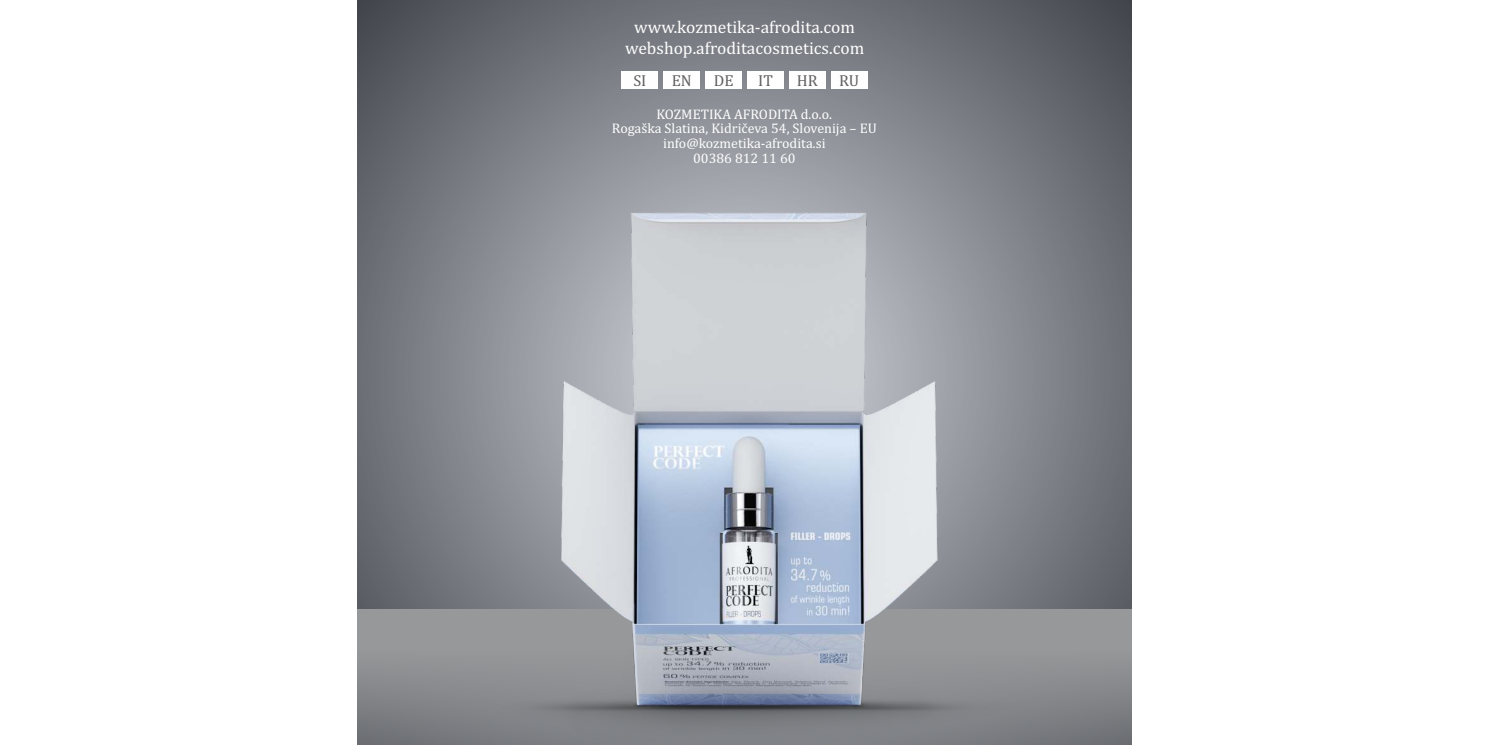
<style>
.page{position:relative;width:1489px;height:745px;background:#fff}
.page>*{position:absolute;margin:0;border:0;box-sizing:border-box;transform-origin:0 0}
.t1{font:17.5px/20.5px "Cambria";color:#fefefe;text-align:center}
.t2{font:15.92px "Cambria";color:#606062}
.t3{font:14px/14.7px "Cambria";color:#fefefe;text-align:center}
</style>
<div class="page">
<svg style="left:357px;top:0;width:774px;height:609px;background:#71747b"></svg>
<div style="left:357px;top:609px;width:774px;height:135px;background:linear-gradient(to bottom,#9ea0a2,#74767a)"></div>
<div style="left:621px;top:71px;width:37px;height:18px;background:#fefefe"></div>
<div style="left:663px;top:71px;width:37px;height:18px;background:#fefefe"></div>
<div style="left:705px;top:71px;width:37px;height:18px;background:#fefefe"></div>
<div style="left:747px;top:71px;width:36px;height:18px;background:#fefefe"></div>
<div style="left:788px;top:71px;width:37px;height:18px;background:#fefefe"></div>
<div style="left:830px;top:71px;width:37px;height:18px;background:#fefefe"></div>
<img style="left:455px;top:168px;width:581px;height:576px">
<p class="t1" style="left:625px;top:18px;width:241px">www.kozmetika-afrodita.com webshop.afroditacosmetics.com</p>
<p class="t2" style="left:633px;top:74px;width:15px">SI</p>
<p class="t2" style="left:671px;top:74px;width:22px">EN</p>
<p class="t2" style="left:713px;top:74px;width:21px">DE</p>
<p class="t2" style="left:758px;top:74px;width:16px">IT</p>
<p class="t2" style="left:797px;top:74px;width:22px">HR</p>
<p class="t2" style="left:839px;top:74px;width:21px">RU</p>
<p class="t3" style="left:612px;top:107px;width:266px">KOZMETIKA AFRODITA d.o.o.<br>Rogaška Slatina, Kidričeva 54, Slovenija – EU info@kozmetika-afrodita.si<br>00386 812 11 60</p>
</div>
